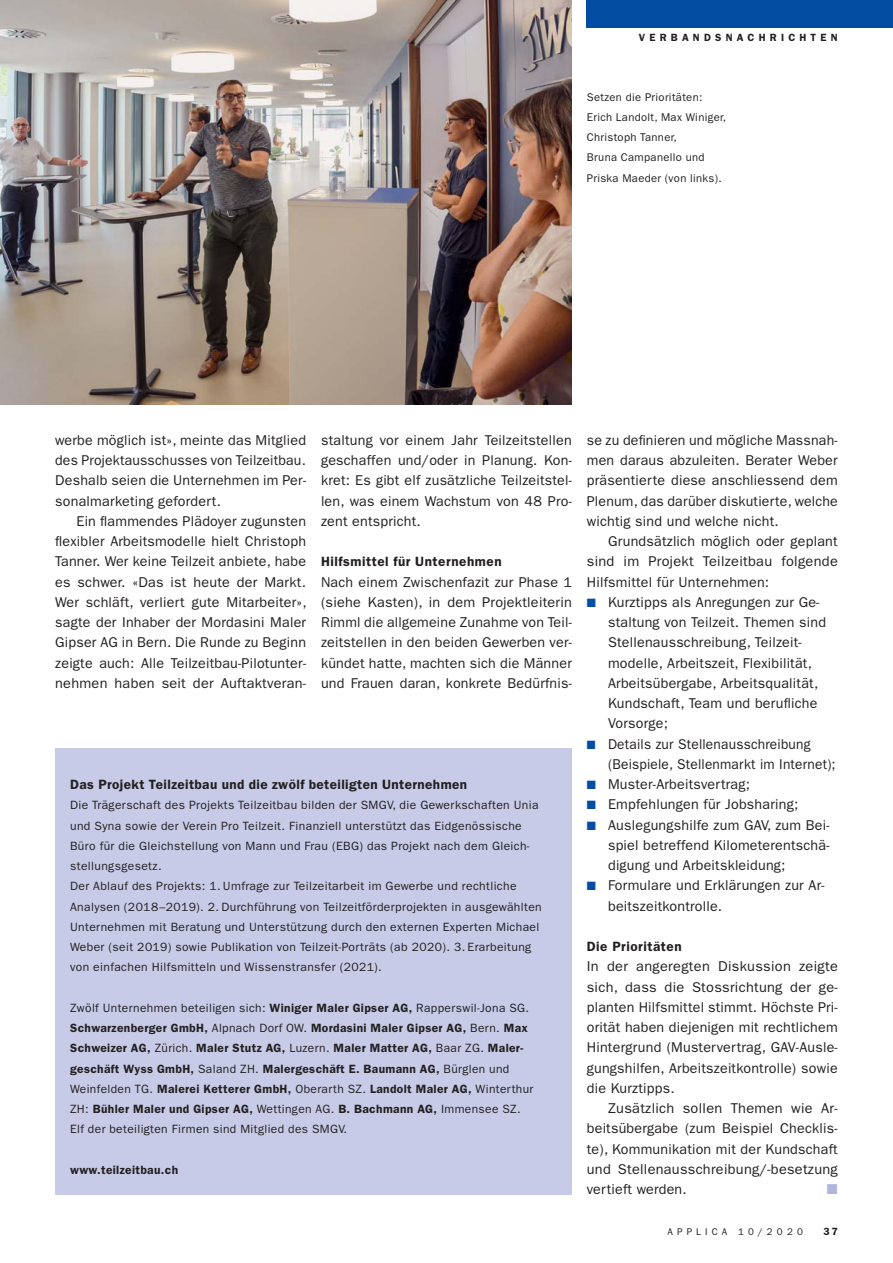
<style>
.page{position:relative;width:893px;height:1263px;background:#fff}
.page>*{position:absolute;margin:0;border:0;box-sizing:border-box;transform-origin:0 0}
.t1{font:14.25px/20.2px "ITC Franklin Gothic Std";letter-spacing:.015em;color:#231f20;text-align:justify}
.t2{font:14.25px/20.2px "ITC Franklin Gothic Std";letter-spacing:.015em;color:#231f20;scale:.96 1}
.t3{font:14.25px "Zapf Dingbats Std";color:#afb6dc}
.t4{font:600 13.5px "ITC Franklin Gothic Std";letter-spacing:.03em;color:#231f20}
.t5{font:12px/20.2px "ITC Franklin Gothic Std";letter-spacing:.03em;color:#231f20}
.t6{font:600 12px/20.2px "ITC Franklin Gothic Std";letter-spacing:.03em;color:#231f20}
.t7{font:11.25px/20.2px "ITC Franklin Gothic Std";letter-spacing:.03em;color:#231f20}
.t8{font:600 10.5px "ITC Franklin Gothic Std";letter-spacing:.4em;color:#231f20}
.t9{font:9.75px "ITC Franklin Gothic Std";letter-spacing:.42em;color:#231f20}
.s1{font-weight:400}
.s2{color:#034ea2}
</style>
<div class="page">
<div style="left:587px;top:0;width:306px;height:28px;background:#034ea2"></div>
<div style="left:55px;top:749px;width:517px;height:446px;background:#c7cbe7"></div>
<img style="left:0;top:0;width:572px;height:404px">
<p class="t8" style="left:639px;top:34px;width:200px">VERBANDSNACHRICHTEN</p>
<p class="t7" style="left:587px;top:88px;width:141px">Setzen die Prioritäten:<br>Erich Landolt, Max Winiger,<br>Christop h Tanner,<br>Bruna Campanello und<br>Priska Maede r (von links).</p>
<p class="t1" style="left:55px;top:431px;width:252px">werbe möglich ist», meinte das Mitglied des Projektausschusses von Teilzeitbau.<br>Deshalb seien die Unternehmen im Per&shy;sonalmarketing gefordert.</p>
<p class="t1" style="left:55px;top:512px;width:253px;text-indent:21px">Ein flammendes Plädoyer zugunsten flexibler Arbeitsmodelle hielt Christoph Tanner. Wer keine Teilzeit anbiete, habe es schwer. «Das ist heute der Markt.<br>Wer schläft, verliert gute Mitarbeiter», sagte der Inhaber der Mordasini Maler Gipser AG in Bern. Die Runde zu Beginn zeigte auch: Alle Teilzeitbau-Pilotunter&shy;nehmen haben seit der Auftaktveran-</p>
<p class="t1" style="left:321px;top:431px;width:252px">staltung vor einem Jahr Teilzeitstellen geschaffen und/oder in Planung. Kon&shy;kret: Es gibt elf zusätzliche Teilzeitstel&shy;len, was einem Wachstum von 48 Pro&shy;zent entspricht.</p>
<p class="t4" style="left:321px;top:557px;width:182px">Hilfsmittel für Unternehmen</p>
<p class="t1" style="left:321px;top:573px;width:252px">Nach einem Zwischenfazit zur Phase 1 (siehe Kasten), in dem Projektleiterin Rimml die allgemeine Zunahme von Teil&shy;zeitstellen in den beiden Gewerben ver&shy;kündet hatte, machten sich die Männer und Frauen daran, konkrete Bedürfnis-</p>
<p class="t4" style="left:70px;top:780px;width:398px">Das Projekt Teilzeitbau und die zwölf beteiligten Unternehmen</p>
<p class="t5" style="left:70px;top:796px;width:473px">Die Trägerschaft des Projekts Teilzeitbau bilden der SMGV, die Gewerkschaften Unia und Syna sowie der Verein Pro Teilzeit. Finanziell unterstützt das Eidgenössische Büro für die Gleichstellung von Mann und Frau (EBG) das Projekt nach dem Gleich&shy;stellungsgesetz.<br>Der Ablauf des Projekts: 1. Umfrage zur Teilzeitarbeit im Gewerbe und rechtliche Analysen (2018–2019). 2. Durchführung von Teilzeitförderprojekten in ausgewählten Unternehmen mit Beratung und Unterstützung durch den externen Experten Michael Weber (seit 2019) sowie Publikation von Teilzeit-Porträts (ab 2020). 3. Erarbeitung von einfachen Hilfsmitteln und Wissens transfer (2021).</p>
<p class="t6" style="left:70px;top:999px;width:465px"><span class="s1">Zwölf Unternehmen beteiligen sich:</span> Winiger Maler Gipser AG, <span class="s1">Rapperswil-Jona SG.<br></span>Schwarzenberger GmbH, <span class="s1">Alpnach Dorf OW.</span> Mordasini Maler Gipser AG, <span class="s1">Bern.</span> Max Schweizer AG, <span class="s1">Zürich.</span> Maler Stutz AG, <span class="s1">Luzern.</span> Maler Matter AG, <span class="s1">Baar ZG.</span> Maler&shy;geschäft Wyss GmbH, <span class="s1">Saland ZH.</span> Malergeschäft E. Baumann AG, <span class="s1">Bürglen und Weinfelden TG.</span> Malerei Ketterer GmbH, <span class="s1">Oberarth SZ.</span> Landolt Maler AG, <span class="s1">Winterthur ZH:</span> Bühler Maler und Gipser AG, <span class="s1">Wettingen AG.</span> B. Bachmann AG, <span class="s1">Immensee SZ.<br>Elf der beteiligten Firmen sind Mitglied des SMGV.</span></p>
<p class="t6" style="left:70px;top:1161px;width:110px">www.teilzeitbau.ch</p>
<p class="t1" style="left:587px;top:431px;width:253px">se zu definieren und mögliche Massnah&shy;men daraus abzuleiten. Berater Weber präsentierte diese anschliessend dem Plenum, das darüber diskutierte, welche wichtig sind und welche nicht.</p>
<p class="t1" style="left:587px;top:532px;width:253px;text-indent:21px">Grundsätzlich möglich oder geplant sind im Projekt Teilzeitbau folgende Hilfsmittel für Unternehmen:</p>
<p class="t1" style="left:608px;top:593px;width:219px;text-align:left;text-indent:-21px"><span class="s2">■</span> Kurztipps als Anregungen zur Ge&shy;staltung von Teilzeit. Themen sind<br>Stellenausschreibung, Teilzeit&shy;modelle, Arbeitszeit, Flexibilität,<br>Arbeitsübergabe, Arbeitsqualität,<br>Kundschaft, Team und berufliche<br>Vorsorge;</p>
<p class="t2" style="left:608px;top:735px;width:239px;text-indent:-21px"><span class="s2">■</span> Details zur Stellenausschreibung (Beispiele, Stellenmarkt im Internet);</p>
<p class="t1" style="left:587px;top:775px;width:165px"><span class="s2">■</span> Muster-Arbeitsvertrag;</p>
<p class="t1" style="left:587px;top:795px;width:213px"><span class="s2">■</span> Empfehlungen für Jobsharing;</p>
<p class="t1" style="left:608px;top:816px;width:223px;text-indent:-21px"><span class="s2">■</span> Auslegungshilfe zum GAV, zum Bei&shy;spiel betreffend Kilometerentschä&shy;digung und Arbeitskleidung;</p>
<p class="t1" style="left:608px;top:876px;width:218px;text-indent:-21px"><span class="s2">■</span> Formulare und Erklärungen zur Ar&shy;beitszeitkontrolle.</p>
<p class="t4" style="left:587px;top:942px;width:96px">Die Prioritäten</p>
<p class="t1" style="left:587px;top:957px;width:253px">In der angeregten Diskussion zeigte sich, dass die Stossrichtung der ge&shy;planten Hilfsmittel stimmt. Höchste Pri&shy;orität haben diejenigen mit rechtlichem Hintergrund (Mustervertrag, GAV-Ausle&shy;gungshilfen, Arbeitszeitkontrolle) sowie die Kurztipps.</p>
<p class="t1" style="left:587px;top:1099px;width:252px;text-indent:21px">Zusätzlich sollen Themen wie Ar&shy;beitsübergabe (zum Beispiel Checklis&shy;te), Kommunikation mit der Kundschaft und Stellenausschreibung/-besetzung vertieft werden.</p>
<p class="t3" style="left:827px;top:1181px;width:12px">■</p>
<p class="t9" style="left:667px;top:1228px;width:137px">APPLICA 10/2020</p>
<p class="t8" style="left:823px;top:1227px;width:16px">37</p>
</div>
